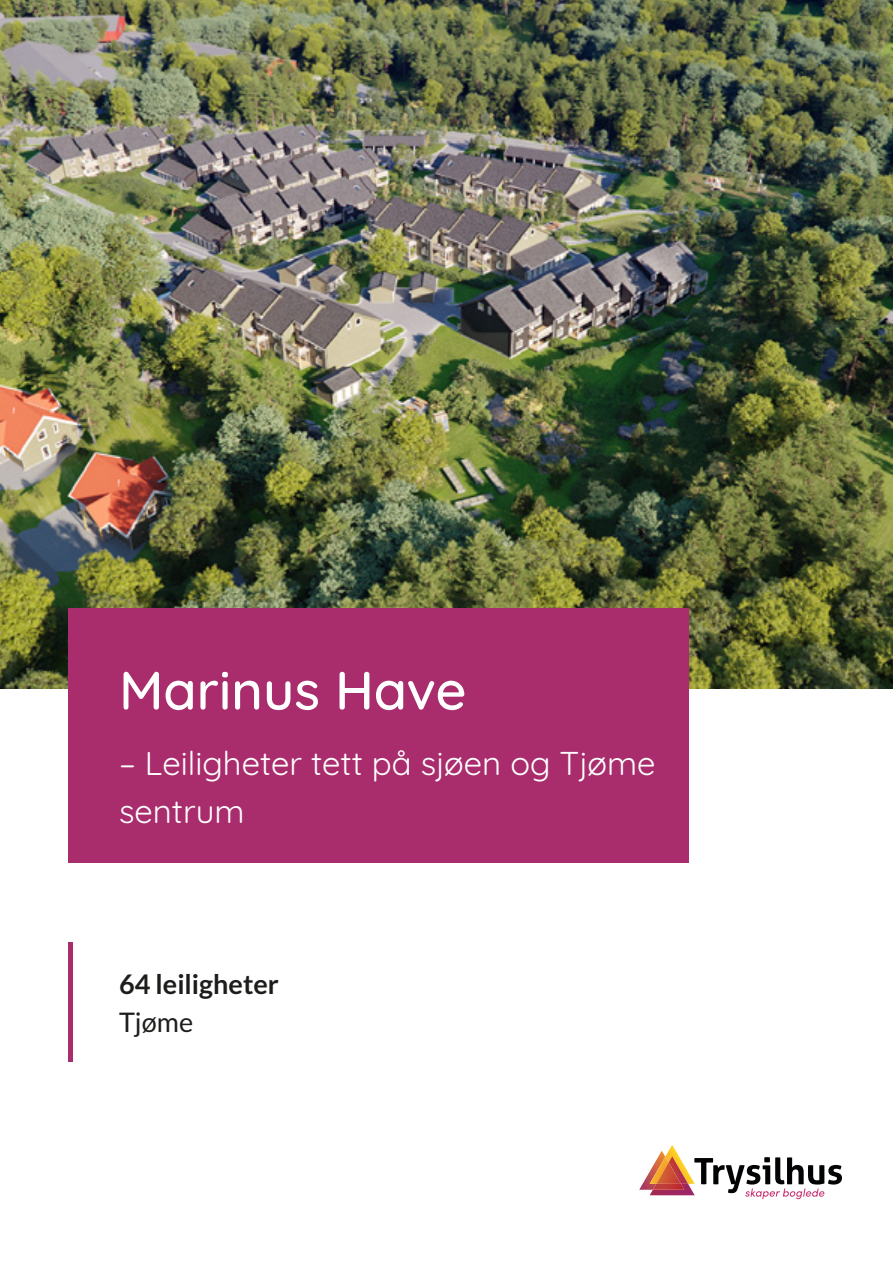
<style>
.page{position:relative;width:893px;height:1263px;background:#fff}
.page>*{position:absolute;margin:0;border:0;box-sizing:border-box;transform-origin:0 0}
.t1{font:500 54px "Quicksand";color:#fff}
.t2{font:33px/48px "Quicksand";color:#fff}
.t3{font:700 27px "Lato";color:#1d1d1b}
.t4{font:27px "Lato";color:#1d1d1b}
</style>
<div class="page">
<img style="left:0;top:0;width:893px;height:689px">
<div style="left:68px;top:608px;width:621px;height:254px;background:#a92c6c"></div>
<hr style="left:68px;top:942px;width:4px;height:119px;background:#a92c6c">
<img style="left:665px;top:1145px;width:29px;height:39px">
<img style="left:650px;top:1184px;width:44px;height:11px">
<img style="left:665px;top:1156px;width:23px;height:28px">
<img style="left:639px;top:1151px;width:26px;height:39px">
<img style="left:653px;top:1184px;width:31px;height:6px">
<img style="left:656px;top:1162px;width:25px;height:22px">
<svg style="left:694px;top:1157px;width:148px;height:42px"></svg>
<h1 class="t1" style="left:119px;top:647px;width:349px">Marinus Have</h1>
<p class="t2" style="left:119px;top:736px;width:538px">– Leiligheter tett på sjøen og Tjøme sentrum</p>
<p class="t3" style="left:119px;top:969px;width:161px">64 leiligheter</p>
<p class="t4" style="left:119px;top:1007px;width:76px">Tjøme</p>
</div>
